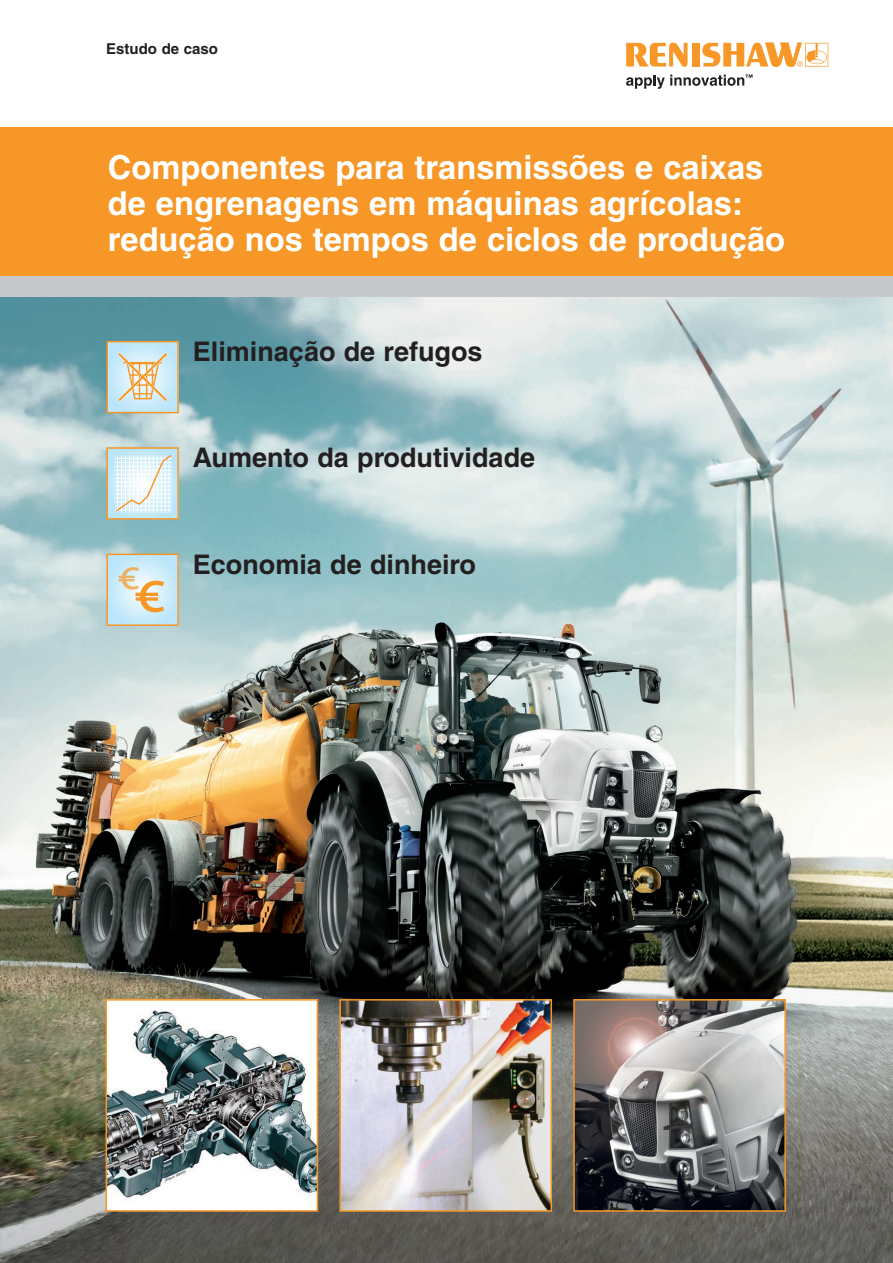
<style>
.page{position:relative;width:893px;height:1263px;background:#fff}
.page>*{position:absolute;margin:0;border:0;box-sizing:border-box;transform-origin:0 0}
.Heading{font:700 33px/36px "Helvetica";color:#fff}
.Sub_head{font:700 27px "Helvetica";color:#231f20}
.Doc_name_10pt_bold{font:700 15px "Helvetica";color:#231f20}
</style>
<div class="page">
<svg style="left:626px;top:43px;width:62px;height:24px"></svg>
<div style="left:692px;top:43px;width:8px;height:24px;background:#f79727"></div>
<svg style="left:702px;top:43px;width:126px;height:24px"></svg>
<svg style="left:626px;top:75px;width:126px;height:14px"></svg>
<div style="left:0;top:128px;width:893px;height:148px;background:#f79727"></div>
<div style="left:0;top:276px;width:893px;height:22px;background:#c7c8ca"></div>
<img style="left:0;top:298px;width:893px;height:965px">
<div style="left:106px;top:1000px;width:211px;height:211px;background:#fff"></div>
<img style="left:109px;top:1010px;width:206px;height:190px">
<div style="left:106px;top:999px;width:212px;height:213px;border:2px solid #f79727"></div>
<img style="left:342px;top:1002px;width:207px;height:207px">
<div style="left:339px;top:999px;width:213px;height:213px;border:2px solid #f79727"></div>
<img style="left:576px;top:1002px;width:207px;height:207px">
<div style="left:573px;top:999px;width:213px;height:213px;border:2px solid #f79727"></div>
<div style="left:107px;top:342px;width:71px;height:71px;background:#bfe7fa"></div>
<div style="left:106px;top:341px;width:73px;height:72px;border:2px solid #f79727"></div>
<div style="left:107px;top:448px;width:71px;height:71px;background:#bde6fa"></div>
<div style="left:106px;top:447px;width:73px;height:73px;border:2px solid #f79727"></div>
<div style="left:107px;top:554px;width:71px;height:71px;background:linear-gradient(to right,#c3e8fa,#c6e9f9)"></div>
<div style="left:106px;top:554px;width:73px;height:72px;border:2px solid #f79727"></div>
<svg style="left:115px;top:349px;width:56px;height:56px"></svg>
<svg style="left:114px;top:455px;width:59px;height:58px"></svg>
<svg style="left:118px;top:567px;width:46px;height:45px;background:#e2dac4"></svg>
<p class="Doc_name_10pt_bold" style="left:106px;top:40px;width:113px">Estudo de caso</p>
<p class="Heading" style="left:108px;top:149px;width:679px">Componentes para transmissões e caixas de engrenagens em máquinas agrícolas: redução nos tempos de ciclos de produção</p>
<p class="Sub_head" style="left:193px;top:335px;width:291px">Eliminação de refugos</p>
<p class="Sub_head" style="left:193px;top:441px;width:344px">Aumento da produtividade</p>
<p class="Sub_head" style="left:193px;top:548px;width:285px">Economia de dinheiro</p>
</div>
